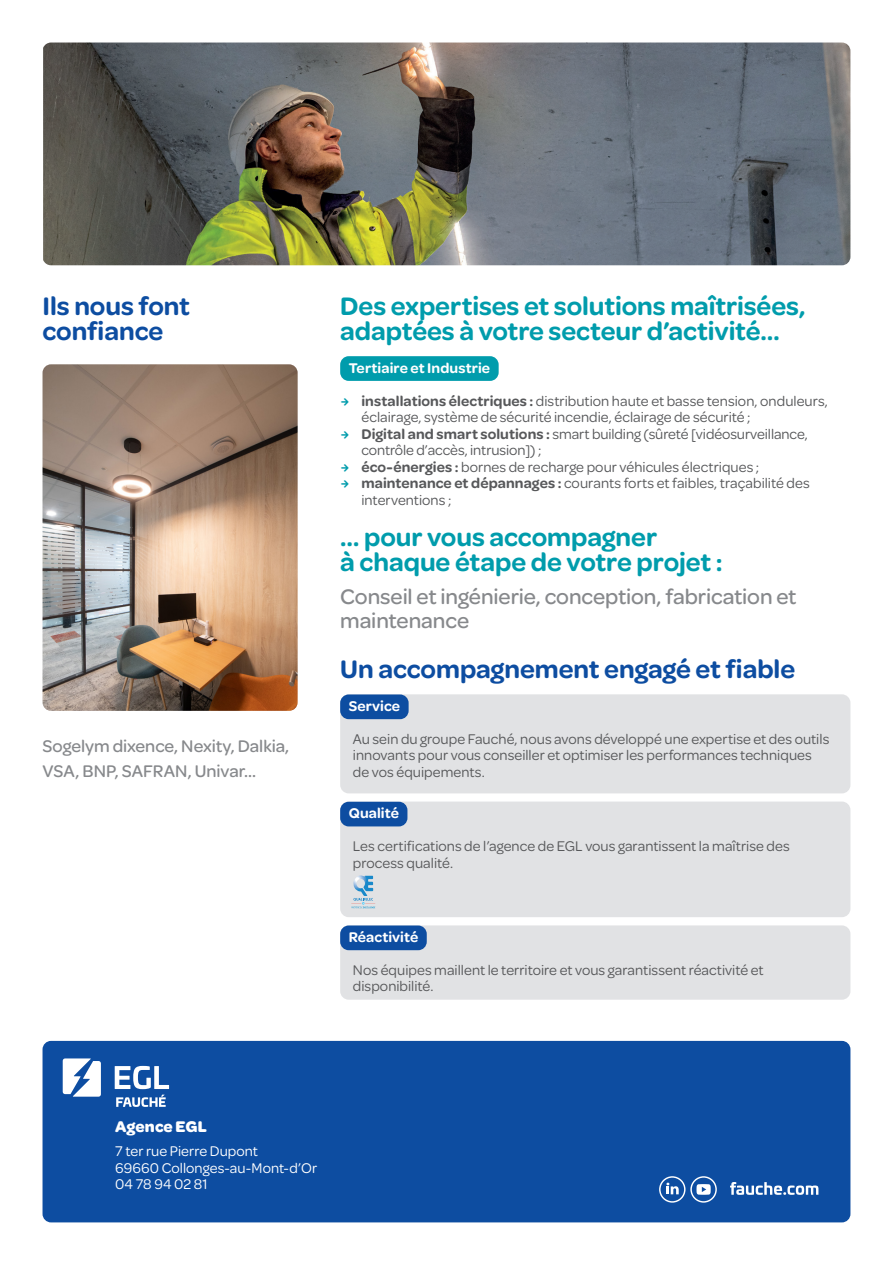
<style>
.page{position:relative;width:893px;height:1263px;background:#fff}
.page>*{position:absolute;margin:0;border:0;box-sizing:border-box;transform-origin:0 0}
.Titre{font:600 27px/24.8px "Omnes";letter-spacing:-.005em;color:#009cac}
.Titre-2{font:600 27px/24.8px "Omnes";color:#0d4da1}
.Étapes___Clients{font:500 22.5px/24.8px "Omnes";letter-spacing:-.005em;color:#87898c}
.Étapes___Clients-2{font:500 18px/24.8px "Omnes";letter-spacing:-.005em;color:#87898c}
.Agence__fin{font:700 16.5px "Omnes";color:#fff}
.Texte{font:15px/16.5px "Omnes";letter-spacing:.005em;color:#57585a}
.Responsable__3{font:15px/16.5px "Omnes";letter-spacing:.005em;color:#fff}
.Cartouche{font:600 15px "Omnes";letter-spacing:.005em;color:#fff}
.s1{font-family:"Clone Rounded PE Eb";font-size:12px;color:#009cac}
.s2{font-weight:600}
</style>
<div class="page">
<div style="left:340px;top:925px;width:510px;height:75px;background:#e1e2e4;border-radius:9px"></div>
<div style="left:340px;top:801px;width:510px;height:116px;background:#e1e2e4;border-radius:9px"></div>
<div style="left:340px;top:694px;width:510px;height:99px;background:#e1e2e4;border-radius:9px"></div>
<div style="left:43px;top:1041px;width:807px;height:181px;background:#0d4da1;border-radius:9px"></div>
<svg style="left:63px;top:1058px;width:38px;height:39px"></svg>
<svg style="left:116px;top:1095px;width:50px;height:12px"></svg>
<svg style="left:115px;top:1066px;width:54px;height:23px"></svg>
<svg style="left:730px;top:1182px;width:88px;height:13px"></svg>
<svg style="left:659px;top:1176px;width:58px;height:26px"></svg>
<div style="left:340px;top:356px;width:159px;height:25px;background:#009cac;border-radius:9px"></div>
<div style="left:340px;top:694px;width:69px;height:25px;background:#0d4da1;border-radius:9px"></div>
<div style="left:340px;top:802px;width:67px;height:24px;background:#0d4da1;border-radius:9px"></div>
<div style="left:340px;top:925px;width:87px;height:25px;background:#0d4da1;border-radius:9px"></div>
<img style="left:43px;top:43px;width:807px;height:222px">
<img style="left:43px;top:364px;width:255px;height:347px">
<svg style="left:351px;top:875px;width:24px;height:33px"></svg>
<p class="Titre-2" style="left:43px;top:292px;width:149px">Ils nous font confiance</p>
<p class="Étapes___Clients-2" style="left:43px;top:733px;width:248px">Sogelym dixence, Nexity, Dalkia,<br>VSA, BNP, SAFRAN, Univar…</p>
<p class="Titre" style="left:340px;top:292px;width:467px">Des expertises et solutions maîtrisées, adaptées à votre secteur d’activité…</p>
<p class="Cartouche" style="left:349px;top:357px;width:143px">Tertiaire et Industrie</p>
<p class="Texte" style="left:361px;top:391px;width:468px;text-indent:-21px"><span class="s1">→</span> <span class="s2">installations électriques :</span> distribution haute et basse tension, onduleurs, éclairage, système de sécurité incendie, éclairage de sécurité ;</p>
<p class="Texte" style="left:361px;top:424px;width:448px;text-indent:-21px"><span class="s1">→</span> <span class="s2">Digital and smart solutions :</span> smart building (sûreté [vidéosurveillance, contrôle d’accès, intrusion]) ;</p>
<p class="Texte" style="left:340px;top:457px;width:421px"><span class="s1">→</span> <span class="s2">éco-énergies :</span> bornes de recharge pour véhicules électriques ;</p>
<p class="Texte" style="left:361px;top:474px;width:450px;text-indent:-21px"><span class="s1">→</span> <span class="s2">maintenance et dépannages :</span> courants forts et faibles, traçabilité des interventions ;</p>
<p class="Titre" style="left:340px;top:523px;width:384px">… pour vous accompagner<br>à chaque étape de votre projet :</p>
<p class="Étapes___Clients" style="left:340px;top:582px;width:458px">Conseil et ingénierie, conception, fabrication et maintenance</p>
<p class="Titre-2" style="left:340px;top:655px;width:457px">Un accompagnement engagé et fiable</p>
<p class="Cartouche" style="left:349px;top:695px;width:53px">Service</p>
<p class="Texte" style="left:353px;top:730px;width:478px">Au sein du groupe Fauché, nous avons développé une expertise et des outils innovants pour vous conseiller et optimiser les performances techniques de vos équipements.</p>
<p class="Cartouche" style="left:349px;top:803px;width:52px">Qualité</p>
<p class="Texte" style="left:353px;top:837px;width:438px">Les certifications de l’agence de EGL vous garantissent la maîtrise des process qualité.</p>
<p class="Cartouche" style="left:349px;top:926px;width:71px">Réactivité</p>
<p class="Texte" style="left:353px;top:961px;width:412px">Nos équipes maillent le territoire et vous garantissent réactivité et disponibilité.</p>
<p class="Agence__fin" style="left:115px;top:1114px;width:93px">Agence EGL</p>
<p class="Responsable__3" style="left:115px;top:1142px;width:203px">7 ter rue Pierre Dupont<br>69660 Collonges-au-Mont-d’Or<br>04 78 94 02 81</p>
</div>
